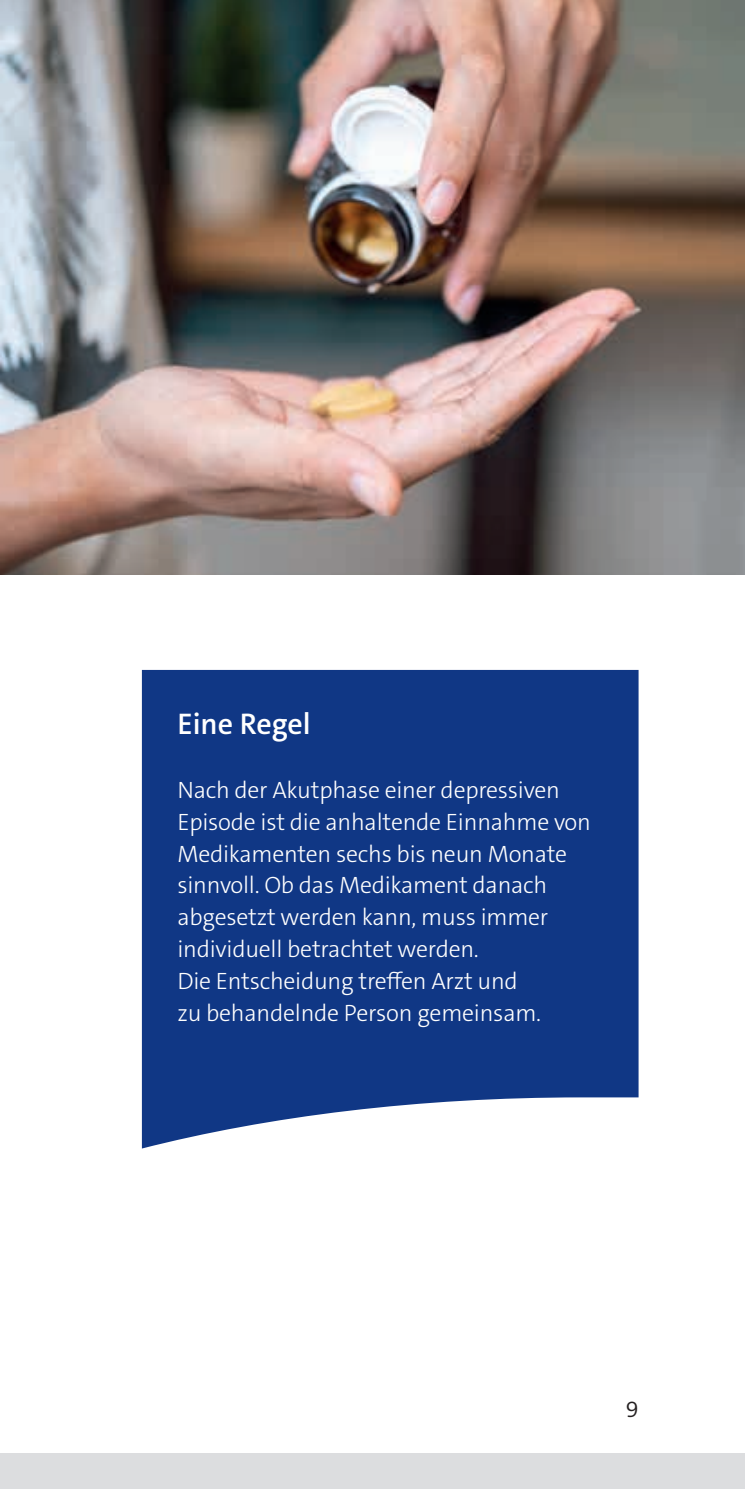
<style>
.page{position:relative;width:745px;height:1489px;background:#fff}
.page>*{position:absolute;margin:0;border:0;box-sizing:border-box;transform-origin:0 0}
.t1{font:600 30px "The Sans C4 s";color:#fff}
.t2{font:300 23.75px/32px "The Sans C4 s";letter-spacing:-.01em;color:#fff}
.t3{font:300 22.5px "The Sans C4 s";color:#231f20}
</style>
<div class="page">
<div style="left:0;top:1453px;width:744px;height:35px;background:#dcdddf"></div>
<svg style="left:142px;top:670px;width:496px;height:478px;background:#21468e"></svg>
<img style="left:0;top:0;width:744px;height:574px">
<p class="t1" style="left:177px;top:704px;width:135px">Eine Regel</p>
<p class="t2" style="left:177px;top:773px;width:415px">Nach der Akutphase einer depressiven Episode ist die anhaltende Einnahme von Medikamenten sechs bis neun Monate sinnvoll. Ob das Medikament danach abgesetzt werden kann, muss immer individuell betrachtet werden.<br>Die Entscheidung treffen Arzt und<br>zu behandelnde Person gemeinsam.</p>
<p class="t3" style="left:625px;top:1394px;width:14px">9</p>
</div>
